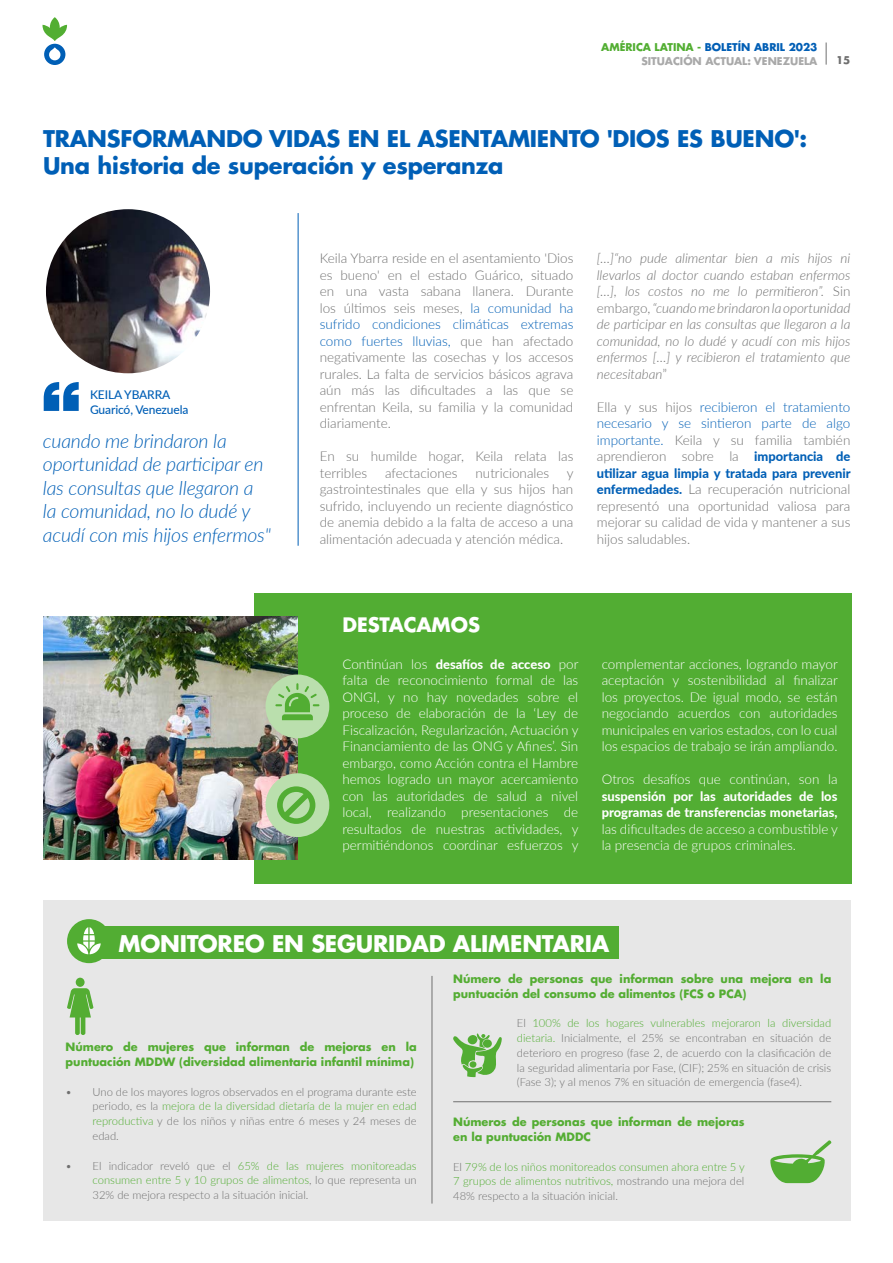
<style>
.page{position:relative;width:893px;height:1263px;background:#fff}
.page>*{position:absolute;margin:0;border:0;box-sizing:border-box;transform-origin:0 0}
.t1{font:700 22.5px "Futura LT Pro";letter-spacing:-.01em;color:#005fb6}
.t2{font:700 22.5px "Futura LT Pro";letter-spacing:-.01em;color:#fff}
.t3{font:italic 300 19.5px/23.4px "Lato";letter-spacing:-.01em;color:#005fb6}
.t4{font:700 19.5px "Futura LT Pro";color:#fff}
.t5{font:300 13.5px/16.5px "Lato";color:#707070;text-align:justify}
.t6{font:300 13.5px/16.5px "Lato";color:#fff;text-align:justify}
.t7{font:italic 300 13.5px/16.5px "Lato";color:#707070;text-align:justify}
.t8{font:300 13.5px/16.5px "Lato";color:#005fb6;text-align:justify}
.t9{font:800 12.9px/16.5px "Lato";color:#fff}
.t10{font:800 12.9px "Lato";color:#005fb6}
.t11{font:500 12px "Lato";letter-spacing:-.01em;color:#005fb6}
.t12{font:300 11.25px/14.7px "Lato";color:#707070;text-align:justify}
.t13{font:700 11.25px/14.7px "Futura LT Pro";color:#54ad33}
.t14{font:300 11.25px/14.7px "Lato";color:#52ad33;text-align:justify}
.t15{font:700 10.5px/13.4px "Futura LT Pro";color:#a9a9a9;text-align:right}
.t16{font:700 10.5px "Futura LT Pro";color:#707070}
.s1{color:#52ae32}
.s2{color:#005eb5}
.s3{color:#005fb6}
.s4{font-style:normal}
.s5{color:#707070}
.s6{font-weight:800;font-size:12.9px}
.s7{font-weight:800;font-size:12.9px;color:#005fb6}
.s8{font-weight:300;font-size:13.5px}
.s9{color:#52ad33}
</style>
<div class="page">
<svg style="left:826px;top:43px;width:1px;height:22px"></svg>
<svg style="left:43px;top:17px;width:24px;height:48px"></svg>
<div style="left:254px;top:593px;width:597px;height:291px;background:#52ad33"></div>
<img style="left:44px;top:617px;width:253px;height:242px">
<hr style="left:298px;top:213px;width:1px;height:333px;background:#005eb5">
<img style="left:44px;top:208px;width:168px;height:167px;border-radius:84px">
<div style="left:266px;top:773px;width:63px;height:64px;background:#badfad;border-radius:50%"></div>
<div style="left:266px;top:674px;width:63px;height:64px;background:#badfad;border-radius:50%"></div>
<svg style="left:44px;top:382px;width:35px;height:29px"></svg>
<svg style="left:275px;top:683px;width:44px;height:37px"></svg>
<div style="left:43px;top:900px;width:808px;height:321px;background:#e7e7e7"></div>
<hr style="left:453px;top:1101px;width:378px;height:1px;background:#707070">
<hr style="left:432px;top:976px;width:1px;height:227px;background:#707070">
<div style="left:99px;top:927px;width:520px;height:32px;background:#52ad33"></div>
<div style="left:67px;top:919px;width:44px;height:44px;background:#52ad33;border-radius:50%"></div>
<svg style="left:77px;top:927px;width:24px;height:27px"></svg>
<svg style="left:453px;top:1033px;width:49px;height:44px"></svg>
<svg style="left:770px;top:1140px;width:62px;height:43px"></svg>
<div style="left:76px;top:978px;width:9px;height:9px;background:#54ad33;border-radius:50%"></div>
<svg style="left:67px;top:988px;width:27px;height:47px"></svg>
<svg style="left:277px;top:786px;width:38px;height:38px"></svg>
<p class="t15" style="left:601px;top:40px;width:218px"><span class="s1">AMÉRICA LATINA -</span> <span class="s2">BOLETÍN ABRIL 2023<br></span>SITUACIÓN ACTUAL: VENEZUELA</p>
<p class="t16" style="left:836px;top:52px;width:16px">15</p>
<p class="t1" style="left:43px;top:121px;width:766px">TRANSFORMANDO VIDAS EN EL ASENTAMIENTO 'DIOS ES BUENO':</p>
<p class="t1" style="left:43px;top:148px;width:462px">Una historia de superación y esperanza</p>
<p class="t11" style="left:90px;top:386px;width:82px">KEILA YBARRA</p>
<p class="t11" style="left:90px;top:400px;width:100px">Guaricó, Venezuela</p>
<p class="t3" style="left:43px;top:429px;width:230px">cuando me brindaron la oportunidad de participar en las consultas que llegaron a la comunidad, no lo dudé y acudí con mis hijos enfermos"</p>
<p class="t5" style="left:320px;top:250px;width:255px">Keila Ybarra reside en el asentamiento 'Dios es bueno' en el estado Guárico, situado en una vasta sabana llanera. Durante los últimos seis meses, <span class="s3">la comunidad ha sufrido condiciones climáticas extremas como fuertes lluvias,</span> que han afectado negativamente las cosechas y los accesos rurales. La falta de servicios básicos agrava aún más las dificultades a las que se enfrentan Keila, su familia y la comunidad diariamente.</p>
<p class="t5" style="left:320px;top:448px;width:255px">En su humilde hogar, Keila relata las terribles</p>
<p class="t5" style="left:385px;top:464px;width:74px">afectaciones</p>
<p class="t5" style="left:475px;top:464px;width:75px">nutricionales</p>
<p class="t5" style="left:320px;top:464px;width:255px;text-indent:247px">y gastrointestinales que ella y sus hijos han sufrido, incluyendo un reciente diagnóstico de anemia debido a la falta de acceso a una alimentación adecuada y atención médica.</p>
<p class="t7" style="left:597px;top:250px;width:255px">[…]“no pude alimentar bien a mis hijos ni llevarlos al doctor cuando estaban enfermos […], los costos no me lo permitieron”. <span class="s4">Sin embargo,</span> “cuando me brindaron la oportunidad de participar en las consultas que llegaron a la comunidad, no lo dudé y acudí con mis hijos enfermos […] y recibieron el tratamiento que necesitaban<span class="s4">”</span></p>
<p class="t8" style="left:597px;top:398px;width:255px"><span class="s5">Ella y sus hijos</span> recibieron el tratamiento necesario y se sintieron parte de algo importante. <span class="s5">Keila y su familia también aprendieron sobre la</span> <span class="s6">importancia de</span></p>
<p class="t10" style="left:597px;top:463px;width:255px">utilizar agua limpia y tratada para prevenir</p>
<p class="t5" style="left:597px;top:481px;width:255px"><span class="s7">enfermedades.</span> La recuperación nutricional representó una oportunidad valiosa para mejorar su calidad de vida y mantener a sus hijos saludables.</p>
<p class="t4" style="left:342px;top:610px;width:139px">DESTACAMOS</p>
<p class="t9" style="left:342px;top:655px;width:238px"><span class="s8">Continúan los</span> desafíos de acceso <span class="s8">por</span></p>
<p class="t6" style="left:342px;top:671px;width:238px">falta de reconocimiento formal de las ONGI, y no hay novedades sobre el proceso de elaboración de la ‘Ley de Fiscalización, Regularización, Actuación y Financiamiento de las ONG y Afines’. Sin embargo, como Acción contra el Hambre hemos logrado un mayor acercamiento con las autoridades de salud a nivel local, realizando presentaciones de resultados de nuestras actividades, y permitiéndonos coordinar esfuerzos y</p>
<p class="t6" style="left:602px;top:655px;width:238px">complementar acciones, logrando mayor aceptación y sostenibilidad al finalizar los proyectos. De igual modo, se están negociando acuerdos con autoridades municipales en varios estados, con lo cual los espacios de trabajo se irán ampliando.</p>
<p class="t6" style="left:602px;top:770px;width:237px">Otros desafíos que continúan, son la</p>
<p class="t9" style="left:602px;top:787px;width:237px">suspensión por las autoridades de los programas de transferencias monetarias,</p>
<p class="t6" style="left:602px;top:820px;width:238px">las dificultades de acceso a combustible y la presencia de grupos criminales.</p>
<p class="t2" style="left:119px;top:926px;width:492px">MONITOREO EN SEGURIDAD ALIMENTARIA</p>
<p class="t13" style="left:66px;top:1039px;width:353px">Número de mujeres que informan de mejoras en la puntuación MDDW (diversidad alimentaria infantil mínima)</p>
<p class="t12" style="left:93px;top:1084px;width:326px;text-indent:-27px">• Uno de los mayores logros observados en el programa durante este periodo, es la <span class="s9">mejora de la diversidad dietaría de la mujer en edad reproductiva</span> y de los niños y niñas entre 6 meses y 24 meses de edad.</p>
<p class="t12" style="left:93px;top:1158px;width:326px;text-indent:-27px">• El indicador reveló que el <span class="s9">65% de las mujeres monitoreadas consumen entre 5 y 10 grupos de alimentos</span>, lo que representa un 32% de mejora respecto a la situación inicial.</p>
<p class="t13" style="left:453px;top:971px;width:380px">Número de personas que informan sobre una mejora en la puntuación del consumo de alimentos (FCS o PCA)</p>
<p class="t12" style="left:517px;top:1015px;width:316px">El <span class="s9">100% de los hogares vulnerables mejoraron la diversidad dietaria.</span> Inicialmente, el 25% se encontraban en situación de deterioro en progreso (fase 2, de acuerdo con la clasificación de la seguridad alimentaria por Fase, (CIF); 25% en situación de crisis (Fase 3); y al menos 7% en situación de emergencia (fase4).</p>
<p class="t13" style="left:453px;top:1114px;width:293px">Números de personas que informan de mejoras en la puntuación MDDC</p>
<p class="t14" style="left:453px;top:1159px;width:293px"><span class="s5">El</span> 79% de los niños monitoreados consumen ahora entre 5 y 7 grupos de alimentos nutritivos, <span class="s5">mostrando una mejora del 48% respecto a la situación inicial.</span></p>
</div>
